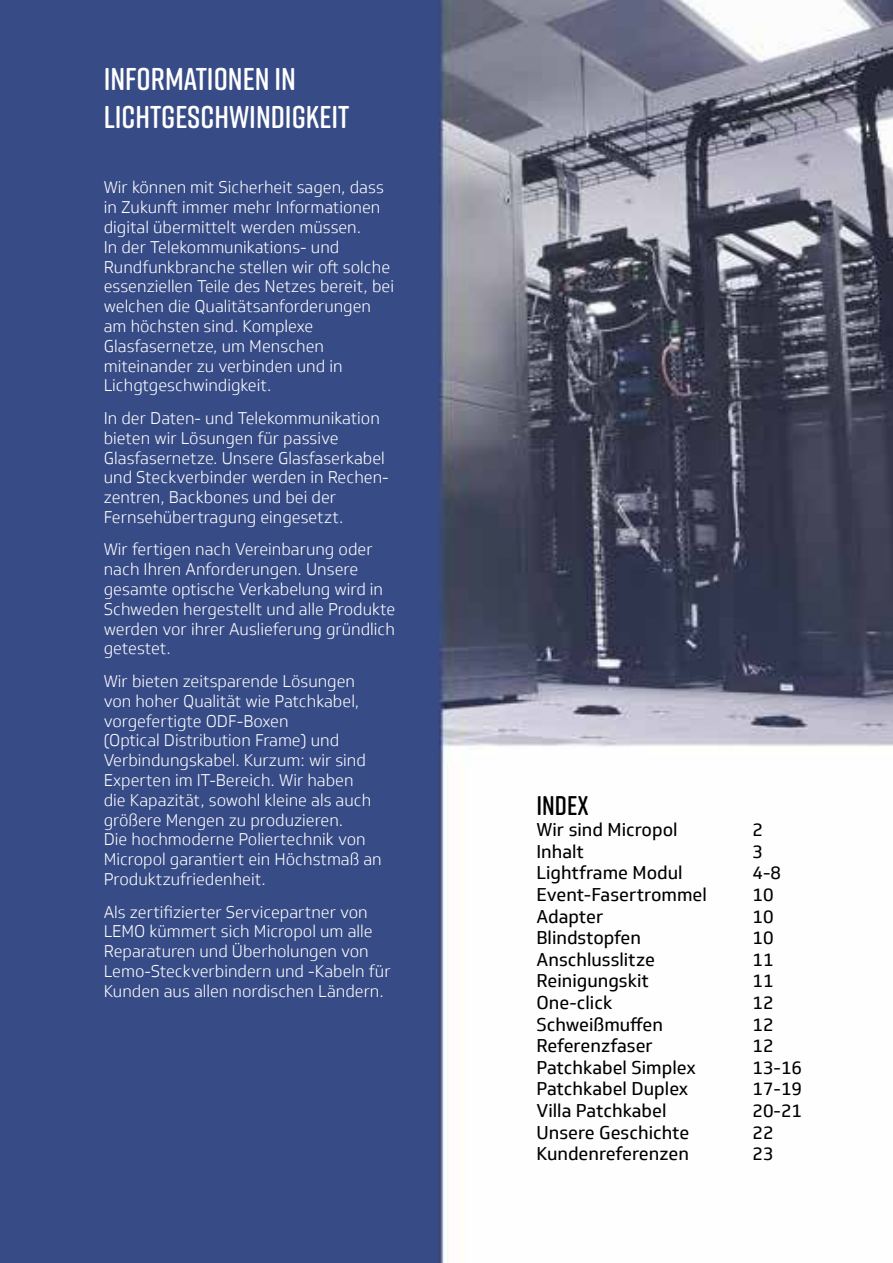
<style>
.page{position:relative;width:893px;height:1263px;background:#fff}
.page>*{position:absolute;margin:0;border:0;box-sizing:border-box;transform-origin:0 0}
.t1{font:600 31.5px/37.8px "Rift Soft";color:#fff}
.t2{font:600 27px "Rift Soft";color:#000}
.t3{font:18px "Soleto";color:#000}
.t4{font:300 16.5px/19.8px "Soleto";color:#fff}
</style>
<div class="page">
<img style="left:1px;top:0;width:892px;height:1263px">
<img style="left:0;top:0;width:1px;height:1263px">
<h1 class="t1" style="left:104px;top:59px;width:247px">INFORMATIONEN IN<br>LICHTGESCHWINDIGKEIT</h1>
<p class="t4" style="left:104px;top:178px;width:292px">Wir können mit Sicherheit sagen, dass in Zukunft immer mehr Informationen digital übermittelt werden müssen.<br>In der Telekommunikations- und Rundfunkbranche stellen wir oft solche essenziellen Teile des Netzes bereit, bei welchen die Qualitätsanforderungen am höchsten sind. Komplexe Glasfasernetze, um Menschen miteinander zu verbinden und in Lichgtgeschwindigkeit.</p>
<p class="t4" style="left:104px;top:408px;width:287px">In der Daten- und Telekommunikation bieten wir Lösungen für passive Glasfasernetze. Unsere Glasfaserkabel und Steckverbinder werden in Rechen&shy;zentren, Backbones und bei der Fernsehübertragung eingesetzt.</p>
<p class="t4" style="left:104px;top:540px;width:293px">Wir fertigen nach Vereinbarung oder nach Ihren Anforderungen. Unsere gesamte optische Verkabelung wird in Schweden hergestellt und alle Produkte werden vor ihrer Auslieferung gründlich getestet.</p>
<p class="t4" style="left:104px;top:671px;width:279px">Wir bieten zeitsparende Lösungen von hoher Qualität wie Patchkabel, vorgefertigte ODF-Boxen<br>(Optical Distribution Frame) und Verbindungskabel. Kurzum: wir sind Experten im IT-Bereich. Wir haben<br>die Kapazität, sowohl kleine als auch größere Mengen zu produzieren.<br>Die hochmoderne Poliertechnik von Micropol garantiert ein Höchstmaß an Produktzufriedenheit.</p>
<p class="t4" style="left:104px;top:902px;width:288px">Als zertifizierter Servicepartner von LEMO kümmert sich Micropol um alle Reparaturen und Überholungen von Lemo-Steckverbindern und -Kabeln für Kunden aus allen nordischen Ländern.</p>
<h2 class="t2" style="left:536px;top:786px;width:54px">INDEX</h2>
<p class="t3" style="left:536px;top:819px;width:143px">Wir sind Micropol</p>
<p class="t3" style="left:752px;top:819px;width:12px">2</p>
<p class="t3" style="left:536px;top:840px;width:49px">Inhalt</p>
<p class="t3" style="left:752px;top:840px;width:12px">3</p>
<p class="t3" style="left:536px;top:862px;width:148px">Lightframe Modul</p>
<p class="t3" style="left:752px;top:862px;width:30px">4-8</p>
<p class="t3" style="left:536px;top:884px;width:172px">Event-Fasertrommel</p>
<p class="t3" style="left:752px;top:884px;width:23px">10</p>
<p class="t3" style="left:536px;top:905px;width:68px">Adapter</p>
<p class="t3" style="left:752px;top:905px;width:23px">10</p>
<p class="t3" style="left:536px;top:927px;width:106px">Blindstopfen</p>
<p class="t3" style="left:752px;top:927px;width:23px">10</p>
<p class="t3" style="left:536px;top:948px;width:120px">Anschlusslitze</p>
<p class="t3" style="left:752px;top:948px;width:23px">11</p>
<p class="t3" style="left:536px;top:970px;width:114px">Reinigungskit</p>
<p class="t3" style="left:752px;top:970px;width:23px">11</p>
<p class="t3" style="left:536px;top:992px;width:78px">One-click</p>
<p class="t3" style="left:752px;top:992px;width:23px">12</p>
<p class="t3" style="left:536px;top:1013px;width:128px">Schweißmuffen</p>
<p class="t3" style="left:752px;top:1013px;width:23px">12</p>
<p class="t3" style="left:536px;top:1035px;width:118px">Referenzfaser</p>
<p class="t3" style="left:752px;top:1035px;width:23px">12</p>
<p class="t3" style="left:536px;top:1056px;width:161px">Patchkabel Simplex</p>
<p class="t3" style="left:752px;top:1056px;width:51px">13-16</p>
<p class="t3" style="left:536px;top:1078px;width:153px">Patchkabel Duplex</p>
<p class="t3" style="left:752px;top:1078px;width:51px">17-19</p>
<p class="t3" style="left:536px;top:1100px;width:132px">Villa Patchkabel</p>
<p class="t3" style="left:752px;top:1100px;width:51px">20-21</p>
<p class="t3" style="left:536px;top:1121px;width:154px">Unsere Geschichte</p>
<p class="t3" style="left:752px;top:1121px;width:23px">22</p>
<p class="t3" style="left:536px;top:1143px;width:154px">Kundenreferenzen</p>
<p class="t3" style="left:752px;top:1143px;width:23px">23</p>
</div>
